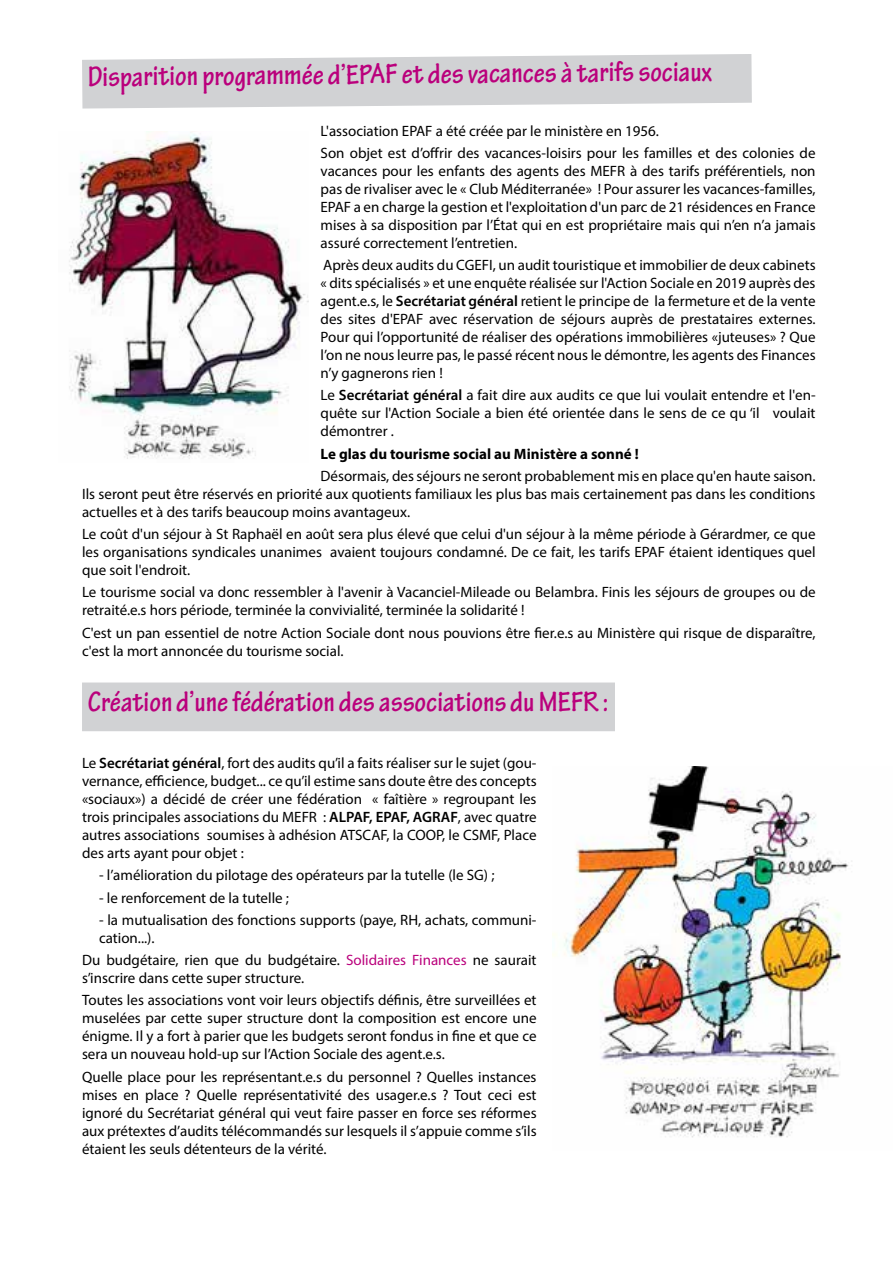
<style>
.page{position:relative;width:893px;height:1263px;background:#fff}
.page>*{position:absolute;margin:0;border:0;box-sizing:border-box;transform-origin:0 0}
.t1{font:700 condensed 30px "Tekton Pro";letter-spacing:-.01em;color:#ba007c}
.t2{font:15px/18px "Myriad Pro";color:#000;text-align:justify}
.t3{font:700 15px "Myriad Pro";color:#000}
.s1{font-weight:600}
.s2{color:#ba007c}
</style>
<div class="page">
<div style="left:83px;top:683px;width:531px;height:47px;background:#d1d2d4"></div>
<div style="left:82px;top:682px;width:533px;height:49px;border:2px solid #d1d2d4"></div>
<svg style="left:82px;top:54px;width:670px;height:55px;background:#d6d7d8"></svg>
<img style="left:69px;top:134px;width:239px;height:325px">
<img style="left:552px;top:766px;width:300px;height:372px">
<h1 class="t1" style="left:88px;top:56px;width:626px">Disparition programmée d’EPAF et des vacances à tarifs sociaux</h1>
<p class="t2" style="left:321px;top:119px;width:497px;line-height:22.2px">L'association EPAF a été créée par le ministère en 1956.<br>Son objet est d’offrir des vacances-loisirs pour les familles et des colonies de</p>
<p class="t2" style="left:321px;top:162px;width:497px">vacances pour les enfants des agents des MEFR à des tarifs préférentiels, non pas de rivaliser avec le « Club Méditerranée» ! Pour assurer les vacances-familles, EPAF a en charge la gestion et l'exploitation d'un parc de 21 résidences en France mises à sa disposition par l’État qui en est propriétaire mais qui n’en n’a jamais assuré correctement l’entretien.</p>
<p class="t2" style="left:321px;top:256px;width:497px">Après deux audits du CGEFI, un audit touristique et immobilier de deux cabinets « dits spécialisés » et une enquête réalisée sur l'Action Sociale en 2019 auprès des agent.e.s, le <span class="s1">Secrétariat général</span> retient le principe de la fermeture et de la vente des sites d'EPAF avec réservation de séjours auprès de prestataires externes.<br>Pour qui l’opportunité de réaliser des opérations immobilières «juteuses» ? Que l’on ne nous leurre pas, le passé récent nous le démontre, les agents des Finances n’y gagnerons rien !</p>
<p class="t2" style="left:321px;top:386px;width:497px">Le <span class="s1">Secrétariat général</span> a fait dire aux audits ce que lui voulait entendre et l'en&shy;quête sur l'Action Sociale a bien été orientée dans le sens de ce qu ‘il voulait démontrer .</p>
<p class="t3" style="left:321px;top:444px;width:320px">Le glas du tourisme social au Ministère a sonné !</p>
<p class="t2" style="left:82px;top:467px;width:735px;text-indent:238px">Désormais, des séjours ne seront probablement mis en place qu'en haute saison.<br>Ils seront peut être réservés en priorité aux quotients familiaux les plus bas mais certainement pas dans les conditions actuelles et à des tarifs beaucoup moins avantageux.</p>
<p class="t2" style="left:82px;top:525px;width:735px">Le coût d'un séjour à St Raphaël en août sera plus élevé que celui d'un séjour à la même période à Gérardmer, ce que les organisations syndicales unanimes avaient toujours condamné. De ce fait, les tarifs EPAF étaient identiques quel que soit l'endroit.</p>
<p class="t2" style="left:82px;top:583px;width:735px">Le tourisme social va donc ressembler à l'avenir à Vacanciel-Mileade ou Belambra. Finis les séjours de groupes ou de retraité.e.s hors période, terminée la convivialité, terminée la solidarité !</p>
<p class="t2" style="left:82px;top:623px;width:735px">C'est un pan essentiel de notre Action Sociale dont nous pouvions être fier.e.s au Ministère qui risque de disparaître, c'est la mort annoncée du tourisme social.</p>
<h1 class="t1" style="left:88px;top:684px;width:522px">Création d’une fédération des associations du MEFR :</h1>
<p class="t2" style="left:82px;top:754px;width:456px">Le <span class="s1">Secrétariat général</span>, fort des audits qu’il a faits réaliser sur le sujet (gou&shy;vernance, efficience, budget... ce qu’il estime sans doute être des concepts «sociaux») a décidé de créer une fédération « faîtière » regroupant les trois principales associations du MEFR : <span class="s1">ALPAF, EPAF, AGRAF</span>, avec quatre autres associations soumises à adhésion ATSCAF, la COOP, le CSMF, Place des arts ayant pour objet :</p>
<p class="t2" style="left:99px;top:866px;width:397px">- l’amélioration du pilotage des opérateurs par la tutelle (le SG) ;</p>
<p class="t2" style="left:99px;top:888px;width:191px">- le renforcement de la tutelle ;</p>
<p class="t2" style="left:99px;top:911px;width:439px">- la mutualisation des fonctions supports (paye, RH, achats, communi&shy;cation...).</p>
<p class="t2" style="left:82px;top:951px;width:456px">Du budgétaire, rien que du budgétaire. <span class="s2">Solidaires Finances</span> ne saurait s’inscrire dans cette super structure.</p>
<p class="t2" style="left:82px;top:991px;width:456px">Toutes les associations vont voir leurs objectifs définis, être surveillées et muselées par cette super structure dont la composition est encore une énigme. Il y a fort à parier que les budgets seront fondus in fine et que ce sera un nouveau hold-up sur l’Action Sociale des agent.e.s.</p>
<p class="t2" style="left:82px;top:1067px;width:456px">Quelle place pour les représentant.e.s du personnel ? Quelles instances mises en place ? Quelle représentativité des usager.e.s ? Tout ceci est ignoré du Secrétariat général qui veut faire passer en force ses réformes aux prétextes d’audits télécommandés sur lesquels il s’appuie comme s’ils étaient les seuls détenteurs de la vérité.</p>
</div>
